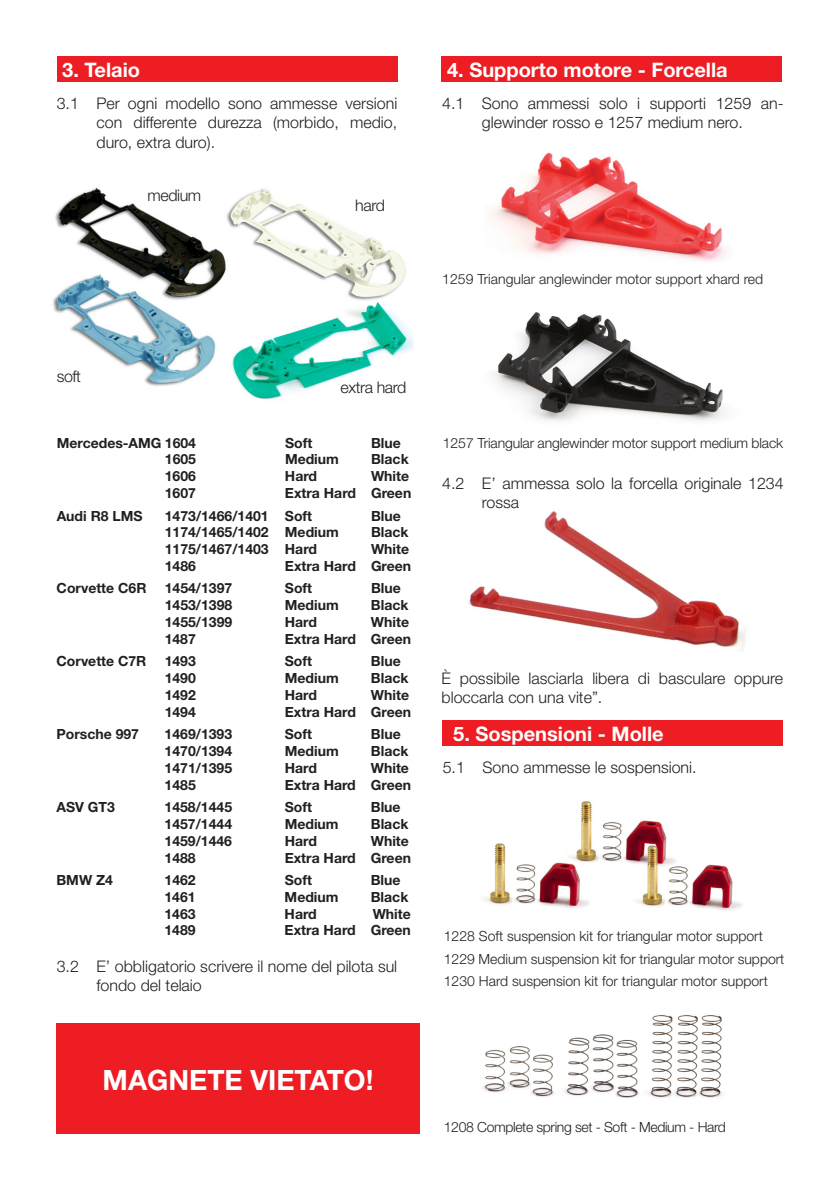
<style>
.page{position:relative;width:840px;height:1191px;background:#fff}
.page>*{position:absolute;margin:0;border:0;box-sizing:border-box;transform-origin:0 0}
.t1{font:700 28px "Helvetica Neue";color:#fff}
.t2{font:700 20px "Helvetica Neue";color:#fff}
.t3{font:300 16px/19.2px "Helvetica Neue";color:#231f20}
.t4{font:300 16px "Helvetica Neue";letter-spacing:-.025em;color:#231f20}
.t5{font:700 14px "Helvetica Neue";color:#231f20}
.t6{font:300 14px/22.4px "Helvetica Neue";color:#231f20}
.t7{font:300 14px "Helvetica Neue";letter-spacing:-.025em;color:#231f20}
</style>
<div class="page">
<img style="left:468px;top:511px;width:278px;height:137px">
<div style="left:57px;top:57px;width:340px;height:25px;background:#ee1d23"></div>
<div style="left:441px;top:57px;width:340px;height:25px;background:#ee1d23"></div>
<img style="left:53px;top:187px;width:360px;height:213px">
<img style="left:489px;top:152px;width:237px;height:109px">
<div style="left:442px;top:720px;width:340px;height:26px;background:#ee1d23"></div>
<img style="left:482px;top:801px;width:260px;height:109px">
<img style="left:482px;top:1015px;width:241px;height:83px">
<div style="left:56px;top:1023px;width:364px;height:111px;background:#ee1d23"></div>
<img style="left:493px;top:312px;width:233px;height:109px">
<h2 class="t2" style="left:62px;top:58px;width:79px">3. Telaio</h2>
<p class="t3" style="left:96px;top:94px;width:302px;text-align:justify;text-indent:-40px">3.1 Per ogni modello sono ammesse versioni con differente durezza (morbido, medio, duro, extra duro).</p>
<p class="t3" style="left:147px;top:186px;width:55px">medium</p>
<p class="t3" style="left:355px;top:195px;width:31px">hard</p>
<h2 class="t2" style="left:447px;top:58px;width:282px">4. Supporto motore - Forcella</h2>
<p class="t3" style="left:442px;top:94px;width:343px;text-align:center">4.1 Sono ammessi solo i supporti 1259 an&shy;glewinder rosso e 1257 medium nero.</p>
<p class="t6" style="left:442px;top:268px;width:322px">1259 Triangular anglewinder motor support xhard red</p>
<p class="t3" style="left:57px;top:366px;width:26px">soft</p>
<p class="t4" style="left:340px;top:377px;width:67px">extra hard</p>
<p class="t5" style="left:57px;top:434px;width:141px">Mercedes-AMG 1604</p>
<p class="t5" style="left:285px;top:434px;width:29px">Soft</p>
<p class="t5" style="left:371px;top:434px;width:31px">Blue</p>
<p class="t5" style="left:165px;top:451px;width:33px">1605</p>
<p class="t5" style="left:285px;top:451px;width:55px">Medium</p>
<p class="t5" style="left:371px;top:451px;width:39px">Black</p>
<p class="t5" style="left:165px;top:467px;width:33px">1606</p>
<p class="t5" style="left:285px;top:467px;width:34px">Hard</p>
<p class="t5" style="left:371px;top:467px;width:40px">White</p>
<p class="t5" style="left:165px;top:484px;width:33px">1607</p>
<p class="t5" style="left:285px;top:484px;width:128px">Extra Hard Green</p>
<p class="t5" style="left:57px;top:507px;width:87px">Audi R8 LMS</p>
<p class="t5" style="left:165px;top:507px;width:149px">1473/1466/1401 Soft</p>
<p class="t5" style="left:371px;top:507px;width:31px">Blue</p>
<p class="t5" style="left:165px;top:524px;width:175px">1174/1465/1402 Medium</p>
<p class="t5" style="left:371px;top:524px;width:39px">Black</p>
<p class="t5" style="left:165px;top:540px;width:154px">1175/1467/1403 Hard</p>
<p class="t5" style="left:371px;top:540px;width:40px">White</p>
<p class="t5" style="left:165px;top:557px;width:33px">1486</p>
<p class="t5" style="left:285px;top:557px;width:128px">Extra Hard Green</p>
<p class="t5" style="left:57px;top:580px;width:91px">Corvette C6R</p>
<p class="t5" style="left:165px;top:580px;width:69px">1454/1397</p>
<p class="t5" style="left:285px;top:580px;width:29px">Soft</p>
<p class="t5" style="left:371px;top:580px;width:31px">Blue</p>
<p class="t5" style="left:165px;top:596px;width:69px">1453/1398</p>
<p class="t5" style="left:285px;top:596px;width:55px">Medium</p>
<p class="t5" style="left:371px;top:596px;width:39px">Black</p>
<p class="t5" style="left:165px;top:613px;width:69px">1455/1399</p>
<p class="t5" style="left:285px;top:613px;width:34px">Hard</p>
<p class="t5" style="left:371px;top:613px;width:40px">White</p>
<p class="t5" style="left:165px;top:630px;width:33px">1487</p>
<p class="t5" style="left:285px;top:630px;width:128px">Extra Hard Green</p>
<p class="t5" style="left:57px;top:652px;width:91px">Corvette C7R</p>
<p class="t5" style="left:165px;top:652px;width:33px">1493</p>
<p class="t5" style="left:285px;top:652px;width:29px">Soft</p>
<p class="t5" style="left:371px;top:652px;width:31px">Blue</p>
<p class="t5" style="left:165px;top:669px;width:33px">1490</p>
<p class="t5" style="left:285px;top:669px;width:55px">Medium</p>
<p class="t5" style="left:371px;top:669px;width:39px">Black</p>
<p class="t5" style="left:165px;top:686px;width:33px">1492</p>
<p class="t5" style="left:285px;top:686px;width:34px">Hard</p>
<p class="t5" style="left:371px;top:686px;width:40px">White</p>
<p class="t5" style="left:164px;top:703px;width:33px">1494</p>
<p class="t5" style="left:284px;top:703px;width:128px">Extra Hard Green</p>
<p class="t5" style="left:56px;top:725px;width:84px">Porsche 997</p>
<p class="t5" style="left:164px;top:725px;width:69px">1469/1393</p>
<p class="t5" style="left:284px;top:725px;width:29px">Soft</p>
<p class="t5" style="left:370px;top:725px;width:31px">Blue</p>
<p class="t5" style="left:164px;top:742px;width:69px">1470/1394</p>
<p class="t5" style="left:284px;top:742px;width:55px">Medium</p>
<p class="t5" style="left:370px;top:742px;width:39px">Black</p>
<p class="t5" style="left:164px;top:759px;width:69px">1471/1395</p>
<p class="t5" style="left:284px;top:759px;width:34px">Hard</p>
<p class="t5" style="left:370px;top:759px;width:40px">White</p>
<p class="t5" style="left:164px;top:776px;width:33px">1485</p>
<p class="t5" style="left:284px;top:776px;width:128px">Extra Hard Green</p>
<p class="t5" style="left:56px;top:798px;width:60px">ASV GT3</p>
<p class="t5" style="left:164px;top:798px;width:69px">1458/1445</p>
<p class="t5" style="left:284px;top:798px;width:29px">Soft</p>
<p class="t5" style="left:370px;top:798px;width:31px">Blue</p>
<p class="t5" style="left:164px;top:815px;width:69px">1457/1444</p>
<p class="t5" style="left:284px;top:815px;width:55px">Medium</p>
<p class="t5" style="left:370px;top:815px;width:39px">Black</p>
<p class="t5" style="left:164px;top:832px;width:69px">1459/1446</p>
<p class="t5" style="left:284px;top:832px;width:34px">Hard</p>
<p class="t5" style="left:370px;top:832px;width:40px">White</p>
<p class="t5" style="left:164px;top:849px;width:33px">1488</p>
<p class="t5" style="left:284px;top:849px;width:128px">Extra Hard Green</p>
<p class="t5" style="left:56px;top:871px;width:58px">BMW Z4</p>
<p class="t5" style="left:164px;top:871px;width:33px">1462</p>
<p class="t5" style="left:284px;top:871px;width:29px">Soft</p>
<p class="t5" style="left:370px;top:871px;width:31px">Blue</p>
<p class="t5" style="left:164px;top:888px;width:33px">1461</p>
<p class="t5" style="left:284px;top:888px;width:55px">Medium</p>
<p class="t5" style="left:370px;top:888px;width:39px">Black</p>
<p class="t5" style="left:164px;top:905px;width:33px">1463</p>
<p class="t5" style="left:284px;top:905px;width:34px">Hard</p>
<p class="t5" style="left:372px;top:905px;width:40px">White</p>
<p class="t5" style="left:164px;top:921px;width:33px">1489</p>
<p class="t5" style="left:284px;top:921px;width:128px">Extra Hard Green</p>
<p class="t3" style="left:96px;top:956px;width:302px;text-indent:-40px">3.2 E’ obbligatorio scrivere il nome del pilota sul fondo del telaio</p>
<h1 class="t1" style="left:103px;top:1062px;width:272px">MAGNETE VIETATO!</h1>
<p class="t6" style="left:442px;top:431px;width:342px">1257 Triangular anglewinder motor support medium black</p>
<p class="t3" style="left:481px;top:473px;width:303px;text-indent:-40px">4.2 E’ ammessa solo la forcella originale 1234 rossa</p>
<p class="t3" style="left:441px;top:668px;width:343px">È possibile lasciarla libera di basculare oppure bloccarla con una vite”.</p>
<h2 class="t2" style="left:453px;top:721px;width:212px">5. Sospensioni - Molle</h2>
<p class="t3" style="left:442px;top:757px;width:255px">5.1 Sono ammesse le sospensioni.</p>
<p class="t6" style="left:443px;top:924px;width:342px">1228 Soft suspension kit for triangular motor support<br>1229 Medium suspension kit for triangular motor support<br>1230 Hard suspension kit for triangular motor support</p>
<p class="t7" style="left:443px;top:1118px;width:283px">1208 Complete spring set - Soft - Medium - Hard</p>
</div>
